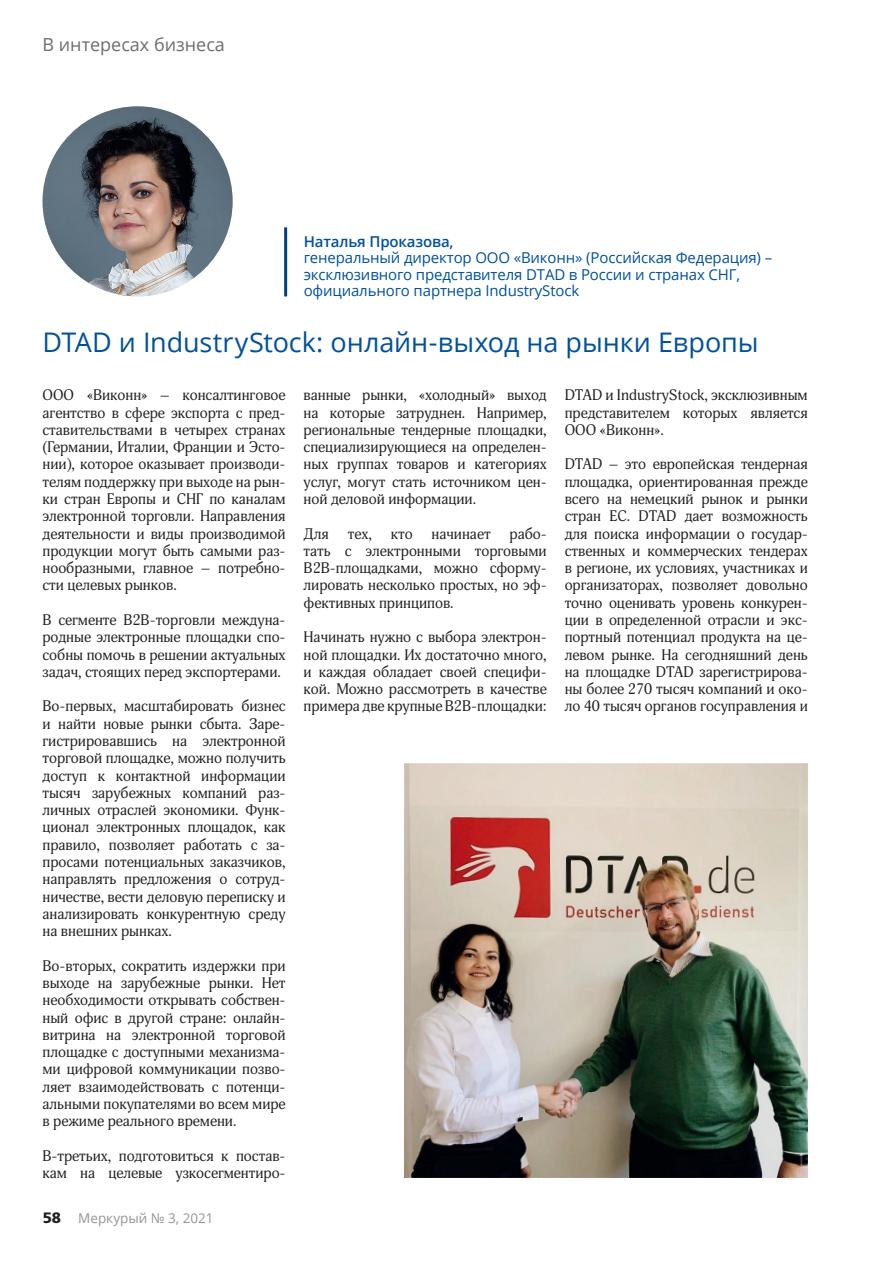
<style>
.page{position:relative;width:893px;height:1263px;background:#fff}
.page>*{position:absolute;margin:0;border:0;box-sizing:border-box;transform-origin:0 0}
.ПОДЗАГОЛОВОК_БОЛЬШОЙ{font:27px "Open Sans";letter-spacing:-.005em;color:#01519b}
.t1{font:18px "Open Sans";color:#6c6d70}
.ОСНОВНОЙ_ТЕКСТ{font:15px/17.2px "Adonis C";color:#231f20;text-align:justify}
.Подпись_рисунка1{font:15px/16.5px "Open Sans";letter-spacing:-.01em;color:#01519b}
.Подпись_рисунка1-2{font:600 15px "Open Sans";letter-spacing:-.01em;color:#01519b}
.t2{font:13.5px "Open Sans";color:#939598}
.s1{font-family:"Free Set Bold C";font-size:15px;color:#231f20}
</style>
<div class="page">
<img style="left:43px;top:106px;width:190px;height:190px;border-radius:95px">
<hr style="left:284px;top:227px;width:3px;height:69px;background:#014081">
<img style="left:404px;top:763px;width:404px;height:415px">
<p class="t1" style="left:43px;top:33px;width:184px">В интересах бизнеса</p>
<p class="Подпись_рисунка1-2" style="left:304px;top:231px;width:151px">Наталья Проказова,</p>
<p class="Подпись_рисунка1" style="left:304px;top:249px;width:470px">генеральный директор ООО «Виконн» (Российская Федерация) – эксклюзивного представителя DTAD в России и странах СНГ, официального партнера IndustryStock</p>
<p class="ПОДЗАГОЛОВОК_БОЛЬШОЙ" style="left:43px;top:323px;width:718px">DTAD и IndustryStock: онлайн-выход на рынки Европы</p>
<p class="ОСНОВНОЙ_ТЕКСТ" style="left:43px;top:387px;width:245px">ООО «Виконн» – консалтинговое агентство в сфере экспорта с пред&shy;ставительствами в четырех странах (Германии, Италии, Франции и Эсто&shy;нии), которое оказывает производи&shy;телям поддержку при выходе на рын&shy;ки стран Европы и СНГ по каналам электронной торговли. Направления деятельности и виды производимой продукции могут быть самыми раз&shy;нообразными, главное – потребно&shy;сти целевых рынков.</p>
<p class="ОСНОВНОЙ_ТЕКСТ" style="left:43px;top:611px;width:245px">В сегменте В2В-торговли междуна&shy;родные электронные площадки спо&shy;собны помочь в решении актуальных задач, стоящих перед экспортерами.</p>
<p class="ОСНОВНОЙ_ТЕКСТ" style="left:43px;top:698px;width:245px">Во-первых, масштабировать бизнес и найти новые рынки сбыта. Заре&shy;гистрировавшись на электронной торговой площадке, можно получить доступ к контактной информации тысяч зарубежных компаний раз&shy;личных отраслей экономики. Функ&shy;ционал электронных площадок, как правило, позволяет работать с за&shy;просами потенциальных заказчиков, направлять предложения о сотруд&shy;ничестве, вести деловую переписку и анализировать конкурентную среду на внешних рынках.</p>
<p class="ОСНОВНОЙ_ТЕКСТ" style="left:43px;top:957px;width:245px">Во-вторых, сократить издержки при выходе на зарубежные рынки. Нет необходимости открывать собствен&shy;ный офис в другой стране: онлайн&shy;витрина на электронной торговой площадке с доступными механизма&shy;ми цифровой коммуникации позво&shy;ляет взаимодействовать с потенци&shy;альными покупателями во всем мире в режиме реального времени.</p>
<p class="ОСНОВНОЙ_ТЕКСТ" style="left:43px;top:1147px;width:245px">В-третьих, подготовиться к постав&shy;кам на целевые узкосегментиро-</p>
<p class="t2" style="left:43px;top:1209px;width:172px"><span class="s1">58</span> Меркурый № 3, 2021</p>
<p class="ОСНОВНОЙ_ТЕКСТ" style="left:304px;top:387px;width:245px">ванные рынки, «холодный» выход на которые затруднен. Например, региональные тендерные площадки, специализирующиеся на определен&shy;ных группах товаров и категориях услуг, могут стать источником цен&shy;ной деловой информации.</p>
<p class="ОСНОВНОЙ_ТЕКСТ" style="left:304px;top:525px;width:27px">Для</p>
<p class="ОСНОВНОЙ_ТЕКСТ" style="left:348px;top:525px;width:26px">тех,</p>
<p class="ОСНОВНОЙ_ТЕКСТ" style="left:391px;top:525px;width:23px">кто</p>
<p class="ОСНОВНОЙ_ТЕКСТ" style="left:432px;top:525px;width:61px">начинает</p>
<p class="ОСНОВНОЙ_ТЕКСТ" style="left:304px;top:525px;width:245px;text-indent:206px">рабо&shy;тать с электронными торговыми В2В-площадками, можно сформу&shy;лировать несколько простых, но эф&shy;фективных принципов.</p>
<p class="ОСНОВНОЙ_ТЕКСТ" style="left:304px;top:629px;width:245px">Начинать нужно с выбора электрон&shy;ной площадки. Их достаточно много, и каждая обладает своей специфи&shy;кой. Можно рассмотреть в качестве примера две крупные B2B-площадки:</p>
<p class="ОСНОВНОЙ_ТЕКСТ" style="left:565px;top:387px;width:245px">DTAD и IndustryStock, эксклюзивным представителем которых является ООО «Виконн».</p>
<p class="ОСНОВНОЙ_ТЕКСТ" style="left:565px;top:456px;width:245px">DTAD – это европейская тендерная площадка, ориентированная прежде всего на немецкий рынок и рынки стран ЕС. DTAD дает возможность для поиска информации о государ&shy;ственных и коммерческих тендерах в регионе, их условиях, участниках и организаторах, позволяет довольно точно оценивать уровень конкурен&shy;ции в определенной отрасли и экс&shy;портный потенциал продукта на це&shy;левом рынке. На сегодняшний день на площадке DTAD зарегистрирова&shy;ны более 270 тысяч компаний и око&shy;ло 40 тысяч органов госуправления и</p>
</div>
